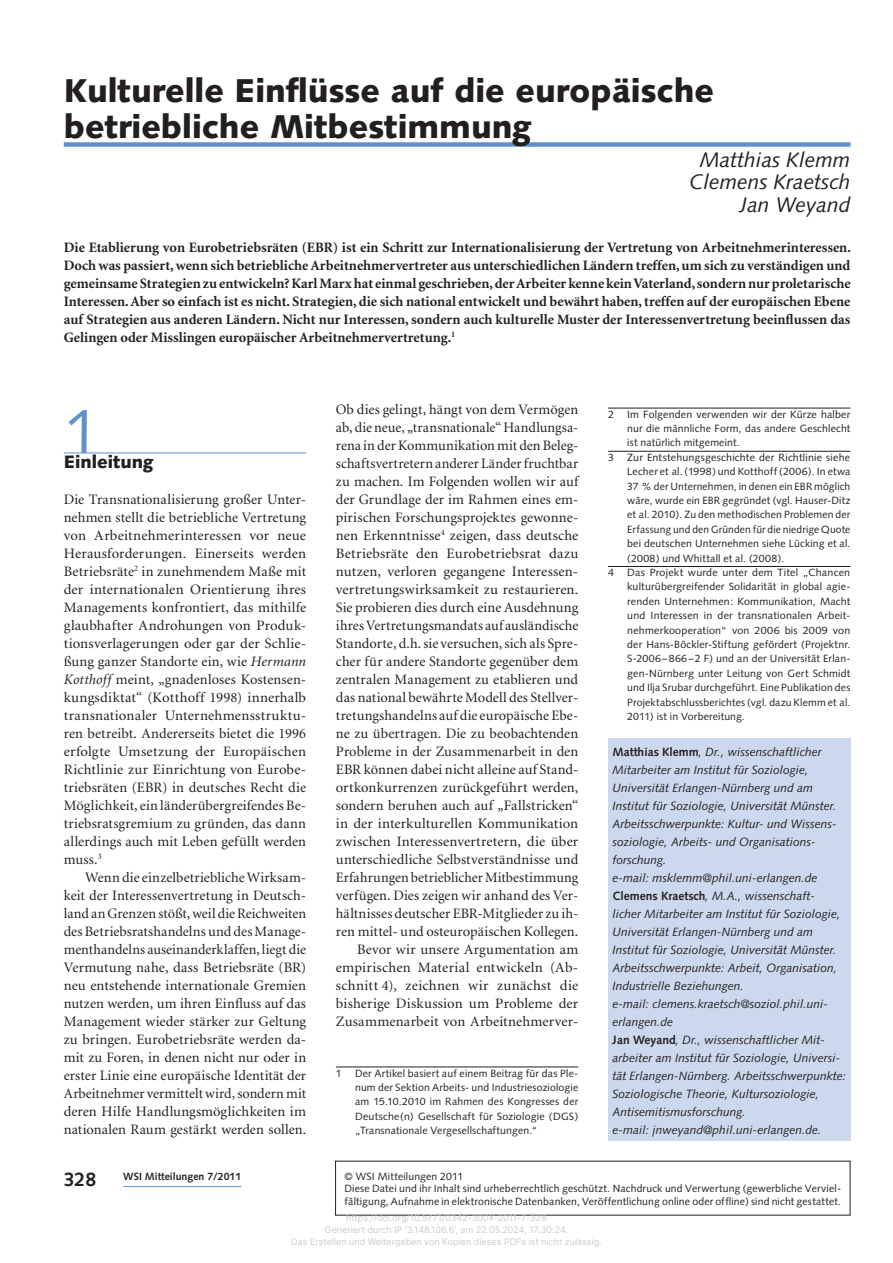
<style>
.page{position:relative;width:893px;height:1263px;background:#fff}
.page>*{position:absolute;margin:0;border:0;box-sizing:border-box;transform-origin:0 0}
.t1{font:63px "Syntax";color:#6091cc}
.t2{font:900 33px/36px "Syntax";color:#231f20}
.t3{font:italic 21px/22.5px "Syntax";color:#231f20;text-align:right}
.t4{font:700 19.5px "Syntax";color:#231f20}
.t5{font:900 18px "Syntax";color:#231f20}
.t6{font:14.4px/18px "Minion";letter-spacing:.005em;color:#231f20;text-align:justify}
.t7{font:700 14.4px/18px "Minion";color:#231f20;text-align:justify}
.t8{font:italic 12px/18px "Syntax";color:#231f20}
.t9{font:10.5px/14.4px "Syntax";letter-spacing:.015em;color:#231f20;text-align:justify}
.t10{font:700 10.5px "Syntax";color:#231f20}
.t11{font:9px/12px "Inter";color:#ccc;text-align:center}
.s1{font-style:italic}
.s2{font-weight:700;font-style:normal}
</style>
<div class="page">
<hr style="left:123px;top:1186px;width:118px;height:1px;background:#6091cc">
<hr style="left:64px;top:453px;width:242px;height:1px;background:#6091cc">
<div style="left:608px;top:738px;width:242px;height:402px;background:#ccd8ed"></div>
<div style="left:64px;top:142px;width:786px;height:5px;background:#6091cc"></div>
<hr style="left:608px;top:408px;width:242px;height:1px;background:#231f20">
<hr style="left:608px;top:451px;width:242px;height:1px;background:#231f20">
<hr style="left:608px;top:566px;width:242px;height:1px;background:#231f20">
<hr style="left:336px;top:1067px;width:242px;height:1px;background:#231f20">
<h2 class="t2" style="left:64px;top:73px;width:652px">Kulturelle Einflüsse auf die europäische betriebliche Mitbestimmung</h2>
<h3 class="t3" style="left:689px;top:148px;width:163px">Matthias Klemm<br>Clemens Kraetsch<br>Jan Weyand</h3>
<p class="t7" style="left:64px;top:239px;width:789px">Die Etablierung von Eurobetriebsräten (EBR) ist ein Schritt zur Internationalisierung der Vertretung von Arbeitnehmerinteressen.<br>Doch was passiert, wenn sich betriebliche Arbeitnehmervertreter aus unterschiedlichen Ländern treffen, um sich zu verständigen und gemeinsame Strategien zu entwickeln? Karl Marx hat einmal geschrieben, der Arbeiter kenne kein Vaterland, sondern nur proletarische Interessen. Aber so einfach ist es nicht. Strategien, die sich national entwickelt und bewährt haben, treffen auf der europäischen Ebene auf Strategien aus anderen Ländern. Nicht nur Interessen, sondern auch kulturelle Muster der Interessenvertretung beeinflussen das Gelingen oder Misslingen europäischer Arbeitnehmervertretung.<sup>1</sup></p>
<p class="t6" style="left:336px;top:401px;width:244px;text-align:right">Ob dies gelingt, hängt von dem Vermögen ab, die neue, „transnationale“ Handlungsa&shy;rena in der Kommunikation mit den Beleg&shy;schaftsvertretern anderer Länder fruchtbar zu machen. Im Folgenden wollen wir auf der Grundlage der im Rahmen eines em&shy;pirischen Forschungsprojektes gewonne&shy;nen Erkenntnisse<sup>4</sup> zeigen, dass deutsche Betriebsräte den Eurobetriebsrat dazu nutzen, verloren gegangene Interessen&shy;vertretungswirksamkeit zu restaurieren.<br>Sie probieren dies durch eine Ausdehnung ihres Vertretungsmandats auf ausländische Standorte, d.h. sie versuchen, sich als Spre&shy;cher für andere Standorte gegenüber dem zentralen Management zu etablieren und das national bewährte Modell des Stellver&shy;tretungshandelns auf die europäische Ebe&shy;ne zu übertragen. Die zu beobachtenden Probleme in der Zusammenarbeit in den EBR können dabei nicht alleine auf Stand&shy;ortkonkurrenzen zurückgeführt werden, sondern beruhen auch auf „Fallstricken“ in der interkulturellen Kommunikation zwischen Interessenvertretern, die über unterschiedliche Selbstverständnisse und Erfahrungen betrieblicher Mitbestimmung verfügen. Dies zeigen wir anhand des Ver&shy;hältnisses deutscher EBR-Mitglieder zu ih&shy;ren mittel- und osteuropäischen Kollegen.<br>Bevor wir unsere Argumentation am empirischen Material entwickeln (Ab&shy;schnitt 4), zeichnen wir zunächst die bisherige Diskussion um Probleme der Zusammenarbeit von Arbeitnehmerver-</p>
<p class="t9" style="left:608px;top:407px;width:7px">2</p>
<p class="t9" style="left:627px;top:407px;width:225px">Im Folgenden verwenden wir der Kürze halber nur die männliche Form, das andere Geschlecht ist natürlich mitgemeint.</p>
<p class="t9" style="left:608px;top:450px;width:7px">3</p>
<p class="t9" style="left:627px;top:450px;width:225px">Zur Entstehungsgeschichte der Richtlinie siehe Lecher et al. (1998) und Kotthoff (2006). In etwa 37 % der Unternehmen, in denen ein EBR möglich wäre, wurde ein EBR gegründet (vgl. Hauser-Ditz et al. 2010). Zu den methodischen Problemen der Erfassung und den Gründen für die niedrige Quote bei deutschen Unternehmen siehe Lücking et al. (2008) und Whittall et al. (2008).</p>
<p class="t9" style="left:608px;top:565px;width:7px">4</p>
<p class="t9" style="left:627px;top:565px;width:225px">Das Projekt wurde unter dem Titel „Chancen kulturübergreifender Solidarität in global agie&shy;renden Unternehmen: Kommunikation, Macht und Interessen in der transnationalen Arbeit&shy;nehmerkooperation“ von 2006 bis 2009 von der Hans-Böckler-Stiftung gefördert (Projektnr.<br>S-2006–866–2 F) und an der Universität Erlan&shy;gen-Nürnberg unter Leitung von Gert Schmidt und Ilja Srubar durchgeführt. Eine Publikation des Projektabschlussberichtes (vgl. dazu Klemm et al.<br>2011) ist in Vorbereitung.</p>
<h1 class="t1" style="left:64px;top:394px;width:37px">1</h1>
<p class="t5" style="left:64px;top:451px;width:91px">Einleitung</p>
<p class="t6" style="left:64px;top:491px;width:244px">Die Transnationalisierung großer Unter&shy;nehmen stellt die betriebliche Vertretung von Arbeitnehmerinteressen vor neue Herausforderungen. Einerseits werden Betriebsräte<sup>2</sup> in zunehmendem Maße mit der internationalen Orientierung ihres Managements konfrontiert, das mithilfe glaubhafter Androhungen von Produk&shy;tionsverlagerungen oder gar der Schlie&shy;ßung ganzer Standorte ein, wie <span class="s1">Hermann Kotthoff</span> meint, „gnadenloses Kostensen&shy;kungsdiktat“ (Kotthoff 1998) innerhalb transnationaler Unternehmensstruktu&shy;ren betreibt. Andererseits bietet die 1996 erfolgte Umsetzung der Europäischen Richtlinie zur Einrichtung von Eurobe&shy;triebsräten (EBR) in deutsches Recht die Möglichkeit, ein länderübergreifendes Be&shy;triebsratsgremium zu gründen, das dann allerdings auch mit Leben gefüllt werden muss.<sup>3</sup></p>
<p class="t6" style="left:64px;top:869px;width:244px;text-indent:21px">Wenn die einzelbetriebliche Wirksam&shy;keit der Interessenvertretung in Deutsch&shy;land an Grenzen stößt, weil die Reichweiten des Betriebsratshandelns und des Manage&shy;menthandelns auseinanderklaffen, liegt die Vermutung nahe, dass Betriebsräte (BR) neu entstehende internationale Gremien nutzen werden, um ihren Einfluss auf das Management wieder stärker zur Geltung zu bringen. Eurobetriebsräte werden da&shy;mit zu Foren, in denen nicht nur oder in erster Linie eine europäische Identität der Arbeitnehmer vermittelt wird, sondern mit deren Hilfe Handlungsmöglichkeiten im nationalen Raum gestärkt werden sollen.</p>
<p class="t8" style="left:612px;top:743px;width:235px"><span class="s2">Matthias Klemm</span>, Dr., wissenschaftlicher Mitarbeiter am Institut für Soziologie, Universität Erlangen-Nürnberg und am Institut für Soziologie, Universität Münster.<br>Arbeitsschwerpunkte: Kultur- und Wissens&shy;soziologie, Arbeits- und Organisations&shy;forschung.<br>e-mail: msklemm@phil.uni-erlangen.de <span class="s2">Clemens Kraetsch</span>, M.A., wissenschaft-<br>licher Mitarbeiter am Institut für Soziologie, Universität Erlangen-Nürnberg und am Institut für Soziologie, Universität Münster.<br>Arbeitsschwerpunkte: Arbeit, Organisation, Industrielle Beziehungen.<br>e-mail: clemens.kraetsch@soziol.phil.uni&shy;erlangen.de<br><span class="s2">Jan Weyand</span>, Dr., wissenschaftlicher Mit&shy;arbeiter am Institut für Soziologie, Universi&shy;tät Erlangen-Nürnberg. Arbeitsschwerpunkte:<br>Soziologische Theorie, Kultursoziologie, Antisemitismusforschung.<br>e-mail: jnweyand@phil.uni-erlangen.de.</p>
<p class="t9" style="left:336px;top:1066px;width:7px">1</p>
<p class="t9" style="left:355px;top:1066px;width:225px">Der Artikel basiert auf einem Beitrag für das Ple&shy;num der Sektion Arbeits- und Industriesoziologie am 15.10.2010 im Rahmen des Kongresses der Deutsche(n) Gesellschaft für Soziologie (DGS) „Transnationale Vergesellschaftungen.“</p>
<p class="t9" style="left:344px;top:1170px;width:498px;line-height:12.5px;text-align:left">© WSI Mitteilungen 2011<br>Diese Datei und ihr Inhalt sind urheberrechtlich geschützt. Nachdruck und Verwertung (gewerbliche Verviel&shy;fältigung, Aufnahme in elektronische Datenbanken, Veröffentlichung online oder offline) sind nicht gestattet.</p>
<p class="t11" style="left:291px;top:1212px;width:312px">https://doi.org/10.5771/0342-300X-2011-7-328<br>Generiert durch IP '3.148.106.6', am 22.05.2024, 17:30:24.<br>Das Erstellen und Weitergeben von Kopien dieses PDFs ist nicht zulässig.</p>
<h3 class="t4" style="left:64px;top:1168px;width:34px">328</h3>
<p class="t10" style="left:123px;top:1170px;width:119px">WSI Mitteilungen 7/2011</p>
</div>
